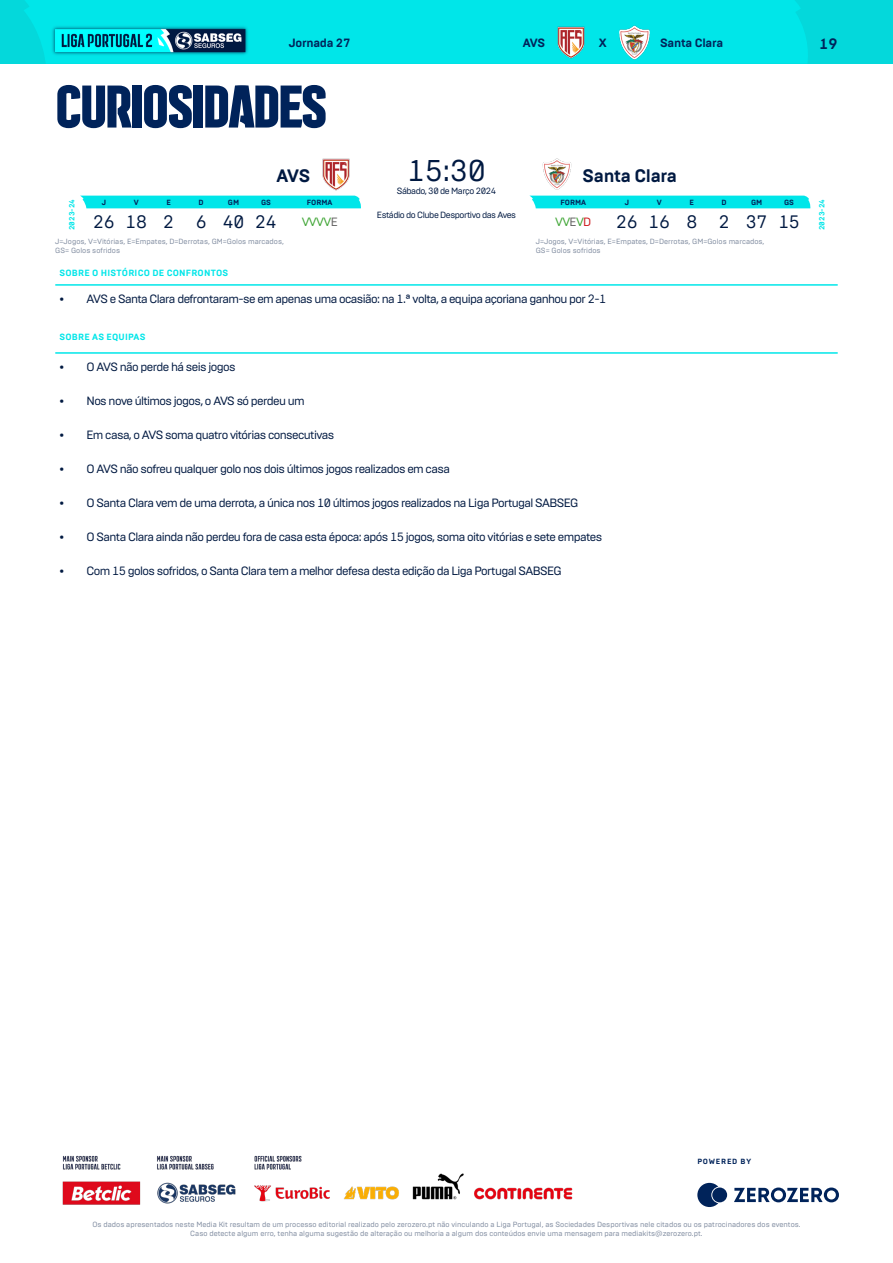
<style>
.page{position:relative;width:893px;height:1263px;background:#fff}
.page>*{position:absolute;margin:0;border:0;box-sizing:border-box;transform-origin:0 0}
.H_01_align-left{font:700 60px "Liga Portugal";letter-spacing:-.03em;color:#00235a}
.texto_05{font:30px "Brutal Type";color:#001941}
.texto_03{font:18px "Brutal Type";letter-spacing:-.02em;color:#001941}
.texto_strong_03_alig{font:700 18px "Brutal Type";letter-spacing:-.02em;color:#001941}
.pagina_align-right{font:700 15px "Brutal Type";color:#00235a}
.t1{font:12px "Brutal Type";letter-spacing:-.05em;color:#001941}
.cabecalho_align-left{font:700 12px "Brutal Type";letter-spacing:-.02em;color:#00235a}
.texto_02{font:12px "Brutal Type";letter-spacing:-.05em;color:#3fa535}
.cabecalho_align-righ{font:700 12px "Brutal Type";color:#00235a}
.cabecalho{font:700 12px "Brutal Type";color:#00235a}
.texto_01{font:9px "Brutal Type";letter-spacing:-.05em;color:#001941}
.label_color-02_02_al{font:700 9px "Brutal Type";letter-spacing:.02em;color:#00e6e9}
.legenda_01_align-lef{font:7.5px/9px "Brutal Type";color:#808ca0;text-align:center}
.label_white_01{font:700 7.5px "Brutal Type";color:#00235a}
.label_color-02_01{font:700 7.5px "Brutal Type";color:#00e6e9}
.label_white_01-2{font:700 7.5px "Brutal Type";letter-spacing:.1em;color:#00235a}
.s1{color:#646363}
.s2{color:#cd171a}
</style>
<div class="page">
<div style="left:0;top:0;width:893px;height:64px;background:#04d8db"></div>
<div style="left:24px;top:0;width:784px;height:63px;background:#00e6e9"></div>
<img style="left:50px;top:23px;width:201px;height:35px">
<img style="left:62px;top:1155px;width:511px;height:50px">
<hr style="left:55px;top:352px;width:783px;height:2px;background:#00e6e9">
<hr style="left:55px;top:284px;width:783px;height:2px;background:#00e6e9">
<div style="left:530px;top:196px;width:281px;height:12px;background:#00e6e9"></div>
<div style="left:80px;top:196px;width:281px;height:12px;background:#00e6e9"></div>
<img style="left:322px;top:158px;width:28px;height:33px">
<img style="left:542px;top:159px;width:30px;height:31px">
<img style="left:553px;top:25px;width:35px;height:35px">
<img style="left:617px;top:25px;width:35px;height:35px">
<svg style="left:734px;top:1187px;width:105px;height:15px"></svg>
<svg style="left:697px;top:1183px;width:21px;height:24px"></svg>
<div style="left:712px;top:1187px;width:15px;height:15px;background:#00235a;border-radius:50%"></div>
<p class="cabecalho_align-left" style="left:289px;top:36px;width:63px">Jornada 27</p>
<p class="cabecalho_align-righ" style="left:523px;top:36px;width:24px">AVS</p>
<p class="cabecalho" style="left:599px;top:36px;width:9px">X</p>
<p class="cabecalho_align-left" style="left:660px;top:36px;width:65px">Santa Clara</p>
<p class="pagina_align-right" style="left:819px;top:34px;width:20px">19</p>
<p class="H_01_align-left" style="left:55px;top:75px;width:274px">CURIOSIDADES</p>
<p class="texto_strong_03_alig" style="left:277px;top:164px;width:35px">AVS</p>
<p class="texto_05" style="left:407px;top:153px;width:80px">15:30</p>
<p class="texto_strong_03_alig" style="left:583px;top:164px;width:96px">Santa Clara</p>
<p class="texto_01" style="left:397px;top:185px;width:101px">Sábado, 30 de Março 2024</p>
<p class="label_color-02_01" style="left:67px;top:230px;width:33px;rotate:-90deg">2023-24</p>
<p class="label_white_01" style="left:102px;top:198px;width:6px">J</p>
<p class="label_white_01" style="left:134px;top:198px;width:6px">V</p>
<p class="label_white_01" style="left:167px;top:198px;width:6px">E</p>
<p class="label_white_01" style="left:199px;top:198px;width:7px">D</p>
<p class="label_white_01" style="left:228px;top:198px;width:13px">GM</p>
<p class="label_white_01" style="left:261px;top:198px;width:12px">GS</p>
<p class="label_white_01" style="left:307px;top:198px;width:27px">FORMA</p>
<p class="label_white_01" style="left:560px;top:198px;width:27px">FORMA</p>
<p class="label_white_01" style="left:625px;top:198px;width:6px">J</p>
<p class="label_white_01" style="left:657px;top:198px;width:6px">V</p>
<p class="label_white_01" style="left:690px;top:198px;width:6px">E</p>
<p class="label_white_01" style="left:722px;top:198px;width:7px">D</p>
<p class="label_white_01" style="left:751px;top:198px;width:13px">GM</p>
<p class="label_white_01" style="left:784px;top:198px;width:12px">GS</p>
<p class="texto_01" style="left:377px;top:210px;width:141px">Estádio do Clube Desportivo das Aves</p>
<p class="texto_03" style="left:93px;top:211px;width:23px">26</p>
<p class="texto_03" style="left:126px;top:211px;width:23px">18</p>
<p class="texto_03" style="left:163px;top:211px;width:12px">2</p>
<p class="texto_03" style="left:196px;top:211px;width:12px">6</p>
<p class="texto_03" style="left:223px;top:211px;width:23px">40</p>
<p class="texto_03" style="left:255px;top:211px;width:23px">24</p>
<p class="texto_02" style="left:302px;top:215px;width:38px">VVVV<span class="s1">E</span></p>
<p class="texto_02" style="left:555px;top:215px;width:38px">VV<span class="s1">E</span>V<span class="s2">D</span></p>
<p class="texto_03" style="left:616px;top:211px;width:23px">26</p>
<p class="texto_03" style="left:649px;top:211px;width:23px">16</p>
<p class="texto_03" style="left:686px;top:211px;width:12px">8</p>
<p class="texto_03" style="left:719px;top:211px;width:12px">2</p>
<p class="texto_03" style="left:746px;top:211px;width:23px">37</p>
<p class="texto_03" style="left:778px;top:211px;width:23px">15</p>
<p class="legenda_01_align-lef" style="left:55px;top:237px;width:230px">J=Jogos, V=Vitórias, E=Empates, D=Derrotas, GM=Golos marcados,</p>
<p class="legenda_01_align-lef" style="left:55px;top:246px;width:66px">GS= Golos sofridos</p>
<p class="legenda_01_align-lef" style="left:536px;top:237px;width:230px">J=Jogos, V=Vitórias, E=Empates, D=Derrotas, GM=Golos marcados,</p>
<p class="legenda_01_align-lef" style="left:536px;top:246px;width:66px">GS= Golos sofridos</p>
<p class="label_color-02_02_al" style="left:60px;top:267px;width:170px">SOBRE O HISTÓRICO DE CONFRONTOS</p>
<p class="t1" style="left:60px;top:292px;width:548px">• AVS e Santa Clara defrontaram-se em apenas uma ocasião: na 1.ª volta, a equipa açoriana ganhou por 2-1</p>
<p class="label_color-02_02_al" style="left:60px;top:331px;width:88px">SOBRE AS EQUIPAS</p>
<p class="t1" style="left:60px;top:360px;width:178px">• O AVS não perde há seis jogos</p>
<p class="t1" style="left:60px;top:394px;width:247px">• Nos nove últimos jogos, o AVS só perdeu um</p>
<p class="t1" style="left:60px;top:428px;width:276px">• Em casa, o AVS soma quatro vitórias consecutivas</p>
<p class="t1" style="left:60px;top:462px;width:392px">• O AVS não sofreu qualquer golo nos dois últimos jogos realizados em casa</p>
<p class="t1" style="left:60px;top:496px;width:520px">• O Santa Clara vem de uma derrota, a única nos 10 últimos jogos realizados na Liga Portugal SABSEG</p>
<p class="t1" style="left:60px;top:530px;width:544px">• O Santa Clara ainda não perdeu fora de casa esta época: após 15 jogos, soma oito vitórias e sete empates</p>
<p class="t1" style="left:60px;top:564px;width:504px">• Com 15 golos sofridos, o Santa Clara tem a melhor defesa desta edição da Liga Portugal SABSEG</p>
<p class="label_color-02_01" style="left:817px;top:230px;width:33px;rotate:-90deg">2023-24</p>
<p class="label_white_01-2" style="left:697px;top:1157px;width:55px">POWERED BY</p>
<p class="legenda_01_align-lef" style="left:92px;top:1220px;width:710px">Os dados apresentados neste Media Kit resultam de um processo editorial realizado pelo zerozero.pt não vinculando a Liga Portugal, as Sociedades Desportivas nele citados ou os patrocinadores dos eventos.<br>Caso detecte algum erro, tenha alguma sugestão de alteração ou melhoria a algum dos conteúdos envie uma mensagem para mediakits@zerozero.pt.</p>
</div>
